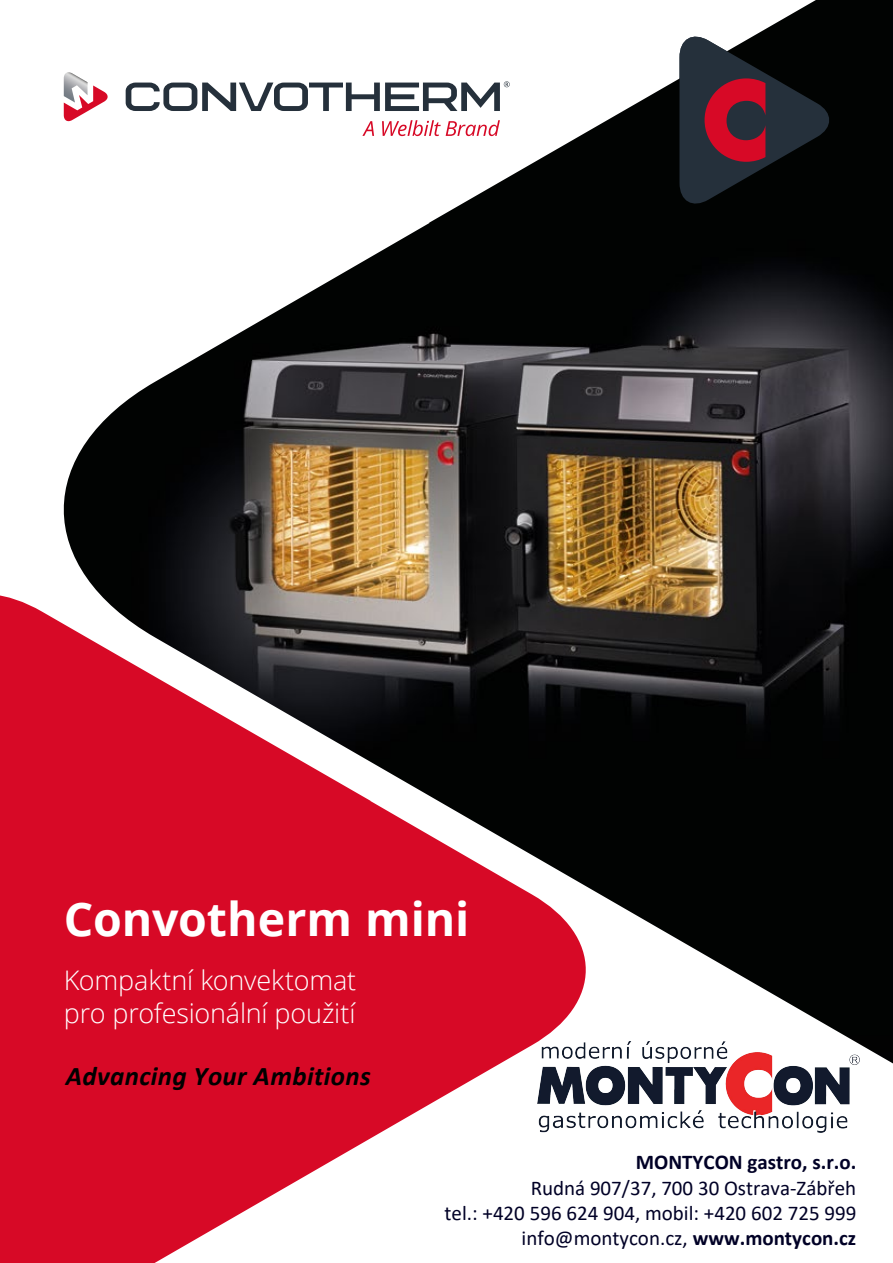
<style>
.page{position:relative;width:893px;height:1263px;background:#fff}
.page>*{position:absolute;margin:0;border:0;box-sizing:border-box;transform-origin:0 0}
.t1{font:700 46.5px "Open Sans";color:#fff}
.t2{font:300 27px/33px "Open Sans";letter-spacing:-.005em;color:#fff}
.t3{font:italic 700 27px "Calibri";letter-spacing:.015em;color:#000}
.t4{font:21px/25.2px "Calibri";color:#000026;text-align:right}
.t5{font:700 21px "Calibri";color:#000026}
.s1{font-weight:700}
</style>
<div class="page">
<img style="left:63px;top:0;width:830px;height:1063px">
<svg style="left:679px;top:31px;width:154px;height:178px;background:#312028"></svg>
<svg style="left:0;top:570px;width:604px;height:693px;fill:#d70926"></svg>
<img style="left:538px;top:1041px;width:322px;height:92px">
<h1 class="t1" style="left:64px;top:886px;width:407px">Convotherm mini</h1>
<p class="t2" style="left:64px;top:963px;width:294px">Kompaktní konvektomat pro profesionální použití</p>
<p class="t3" style="left:66px;top:1057px;width:306px">Advancing Your Ambitions</p>
<p class="t5" style="left:636px;top:1147px;width:222px">MONTYCON gastro, s.r.o.</p>
<p class="t4" style="left:445px;top:1174px;width:413px">Rudná 907/37, 700 30 Ostrava-Zábřeh<br>tel.: +420 596 624 904, mobil: +420 602 725 999 info@montycon.cz, <span class="s1">www.montycon.cz</span></p>
</div>
